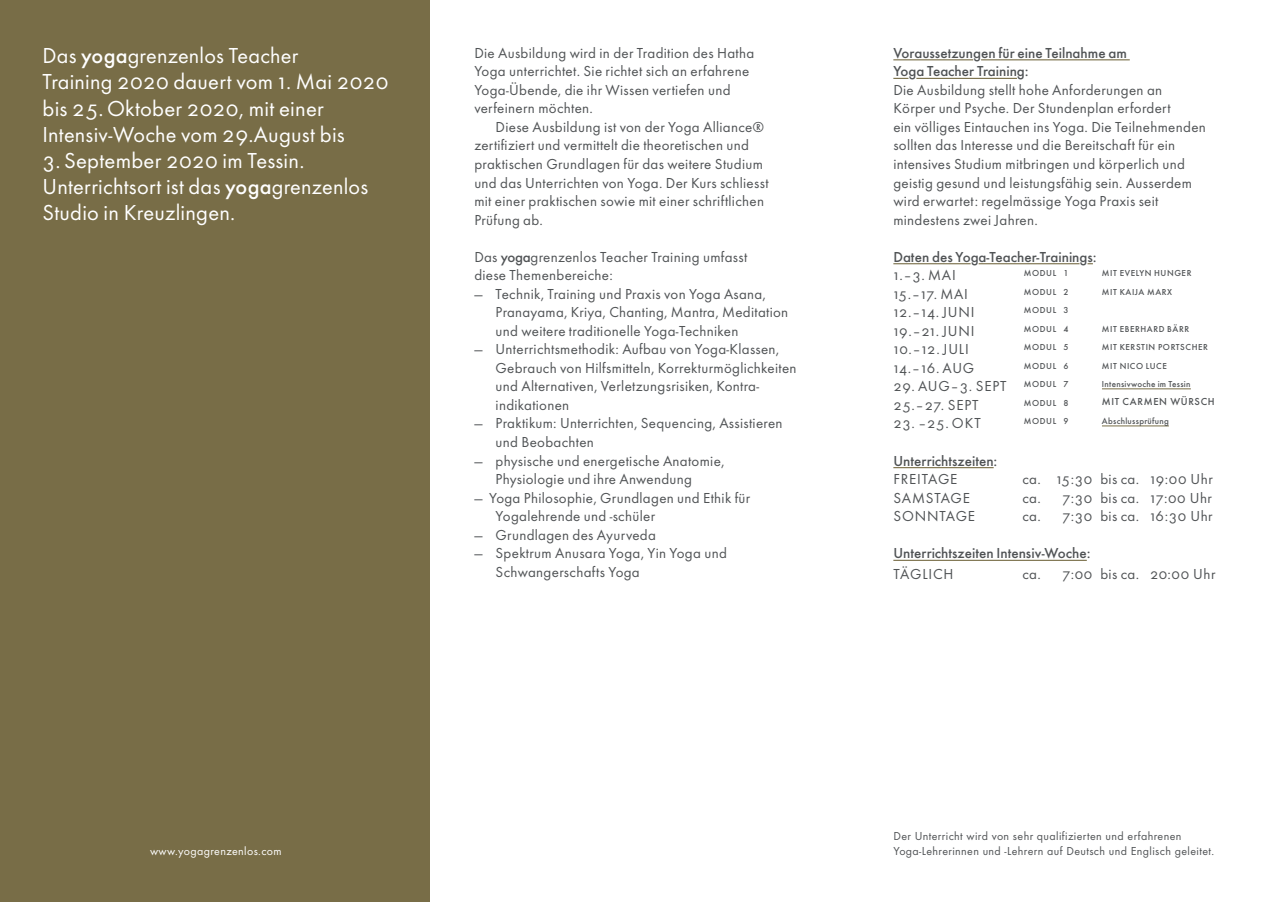
<style>
.page{position:relative;width:1272px;height:902px;background:#fff}
.page>*{position:absolute;margin:0;border:0;box-sizing:border-box;transform-origin:0 0}
.t1{font:22.5px/26.1px "Futura TOT";letter-spacing:.01em;color:#fff}
.t2{font:15px/18.6px "Futura TOT";letter-spacing:.02em;color:#505355}
.t3{font:500 15px/18.5px "Futura TOT";color:#505355}
.t4{font:15px "Futura TOT";letter-spacing:.055em;color:#505355}
.t5{font:12px "Futura TOT";letter-spacing:.03em;color:#505355}
.t6{font:12px "Futura TOT";letter-spacing:.03em;color:#fff}
.t7{font:500 10.5px "Futura TOT";letter-spacing:.065em;color:#505355}
.t8{font:500 9px "Futura TOT";letter-spacing:.065em;color:#505355}
.t9{font:500 9px "Futura TOT";letter-spacing:.03em;color:#505355}
.s1{font-weight:500}
.s2{font-weight:400}
</style>
<div class="page">
<div style="left:0;top:0;width:429px;height:901px;background:#786d47"></div>
<hr style="left:893px;top:59px;width:80px;height:1px;background:#786d47">
<hr style="left:981px;top:59px;width:148px;height:1px;background:#786d47">
<svg style="left:893px;top:78px;width:15px;height:1px"></svg>
<hr style="left:916px;top:78px;width:100px;height:1px;background:#786d47">
<hr style="left:893px;top:263px;width:77px;height:1px;background:#786d47">
<hr style="left:978px;top:263px;width:101px;height:1px;background:#786d47">
<hr style="left:1101px;top:388px;width:89px;height:1px;background:#786d47">
<hr style="left:1101px;top:425px;width:67px;height:1px;background:#786d47">
<hr style="left:893px;top:467px;width:100px;height:1px;background:#786d47">
<hr style="left:893px;top:559px;width:193px;height:2px;background:#786d47">
<p class="t1" style="left:43px;top:42px;width:347px">Das <span class="s1">yoga</span>grenzenlos Teacher<br>Training 2020 dauert vom 1. Mai 2020 bis 25.Oktober 2020, mit einer<br>Intensiv-Woche vom 29.August bis</p>
<p class="t1" style="left:43px;top:147px;width:327px">3. September 2020 im Tessin.<br>Unterrichtsort ist das <span class="s1">yoga</span>grenzenlos<br>Studio in Kreuzlingen.</p>
<p class="t2" style="left:474px;top:43px;width:281px">Die Ausbildung wird in der Tradition des Hatha Yoga unterrichtet. Sie richtet sich an erfahrene Yoga-Übende, die ihr Wissen vertiefen und verfeinern möchten.</p>
<p class="t2" style="left:474px;top:117px;width:296px;text-indent:21px">Diese Ausbildung ist von der Yoga Alliance® zertifiziert und vermittelt die theoretischen und praktischen Grundlagen für das weitere Studium und das Unterrichten von Yoga. Der Kurs schliesst mit einer praktischen sowie mit einer schriftlichen Prüfung ab.</p>
<p class="t2" style="left:474px;top:247px;width:274px">Das <span class="s1">yoga</span>grenzenlos Teacher Training umfasst diese Themenbereiche:</p>
<p class="t2" style="left:495px;top:284px;width:294px;text-indent:-21px">— Technik, Training und Praxis von Yoga Asana,<br>Pranayama, Kriya, Chanting, Mantra, Meditation und weitere traditionelle Yoga-Techniken</p>
<p class="t2" style="left:495px;top:340px;width:302px;text-indent:-21px">— Unterrichtsmethodik: Aufbau von Yoga-Klassen, Gebrauch von Hilfsmitteln, Korrekturmöglichkeiten und Alternativen, Verletzungsrisiken, Kontra&shy;indikationen</p>
<p class="t2" style="left:495px;top:414px;width:288px;text-indent:-21px">— Praktikum: Unterrichten, Sequencing, Assistieren und Beobachten</p>
<p class="t2" style="left:495px;top:451px;width:230px;text-indent:-21px">— physische und energetische Anatomie,<br>Physiologie und ihre Anwendung</p>
<p class="t2" style="left:495px;top:488px;width:256px;text-indent:-21px">— Yoga Philosophie, Grundlagen und Ethik für<br>Yogalehrende und -schüler</p>
<p class="t2" style="left:474px;top:525px;width:183px">— Grundlagen des Ayurveda</p>
<p class="t2" style="left:495px;top:544px;width:233px;text-indent:-21px">— Spektrum Anusara Yoga, Yin Yoga und<br>Schwangerschafts Yoga</p>
<p class="t3" style="left:893px;top:43px;width:235px">Voraussetzungen für eine Teilnahme am<br>Yoga Teacher Training:</p>
<p class="t2" style="left:893px;top:80px;width:314px">Die Ausbildung stellt hohe Anforderungen an Körper und Psyche. Der Stundenplan erfordert<br>ein völliges Eintauchen ins Yoga. Die Teilnehmenden sollten das Interesse und die Bereitschaft für ein intensives Studium mitbringen und körperlich und geistig gesund und leistungsfähig sein. Ausserdem wird erwartet: regelmässige Yoga Praxis seit mindestens zwei Jahren.</p>
<p class="t3" style="left:893px;top:247px;width:205px">Daten des Yoga-Teacher-Trainings:<br><span class="s2">1.–3. MAI</span></p>
<p class="t8" style="left:1023px;top:268px;width:46px">MODUL 1</p>
<p class="t8" style="left:1101px;top:268px;width:91px">MIT EVELYN HUNGER</p>
<p class="t2" style="left:893px;top:284px;width:76px">15.–17. MAI</p>
<p class="t8" style="left:1023px;top:286px;width:46px">MODUL 2</p>
<p class="t8" style="left:1101px;top:286px;width:72px">MIT KAIJA MARX</p>
<p class="t2" style="left:893px;top:303px;width:82px">12.–14. JUNI</p>
<p class="t8" style="left:1023px;top:305px;width:46px">MODUL 3</p>
<p class="t2" style="left:893px;top:321px;width:83px">19.–21. JUNI</p>
<p class="t8" style="left:1023px;top:323px;width:46px">MODUL 4</p>
<p class="t8" style="left:1101px;top:323px;width:89px">MIT EBERHARD BÄRR</p>
<p class="t2" style="left:893px;top:340px;width:77px">10.–12. JULI</p>
<p class="t8" style="left:1023px;top:342px;width:46px">MODUL 5</p>
<p class="t8" style="left:1101px;top:342px;width:107px">MIT KERSTIN PORTSCHER</p>
<p class="t2" style="left:893px;top:358px;width:82px">14.–16. AUG</p>
<p class="t8" style="left:1023px;top:360px;width:46px">MODUL 6</p>
<p class="t8" style="left:1101px;top:360px;width:66px">MIT NICO LUCE</p>
<p class="t4" style="left:893px;top:377px;width:177px">29. AUG–3. SEPT <sup>MODUL</sup> <sup>7</sup></p>
<p class="t9" style="left:1101px;top:379px;width:90px">Intensivwoche im Tessin</p>
<p class="t2" style="left:893px;top:395px;width:87px">25.–27. SEPT</p>
<p class="t8" style="left:1023px;top:397px;width:46px">MODUL 8</p>
<p class="t7" style="left:1101px;top:395px;width:114px">MIT CARMEN WÜRSCH</p>
<p class="t2" style="left:893px;top:414px;width:89px">23. –25. OKT</p>
<p class="t8" style="left:1023px;top:416px;width:46px">MODUL 9</p>
<p class="t9" style="left:1101px;top:416px;width:68px">Abschlussprüfung</p>
<p class="t3" style="left:893px;top:451px;width:106px">Unterrichtszeiten:</p>
<p class="t4" style="left:893px;top:470px;width:65px">FREITAGE</p>
<p class="t2" style="left:1022px;top:469px;width:192px">ca. 15:30 bis ca. 19:00 Uhr</p>
<p class="t4" style="left:893px;top:488px;width:78px">SAMSTAGE</p>
<p class="t2" style="left:1022px;top:488px;width:191px">ca. 7:30 bis ca. 17:00 Uhr</p>
<p class="t4" style="left:893px;top:507px;width:83px">SONNTAGE</p>
<p class="t2" style="left:1022px;top:506px;width:192px">ca. 7:30 bis ca. 16:30 Uhr</p>
<p class="t3" style="left:893px;top:544px;width:199px">Unterrichtszeiten Intensiv-Woche:</p>
<p class="t4" style="left:893px;top:565px;width:61px">TÄGLICH</p>
<p class="t2" style="left:1022px;top:564px;width:195px">ca. 7:00 bis ca. 20:00 Uhr</p>
<p class="t5" style="left:893px;top:828px;width:289px">Der Unterricht wird von sehr qualifizierten und erfahrenen</p>
<p class="t6" style="left:150px;top:843px;width:133px">www.yogagrenzenlos.com</p>
<p class="t5" style="left:893px;top:843px;width:322px">Yoga-Lehrerinnen und -Lehrern auf Deutsch und Englisch geleitet.</p>
</div>
